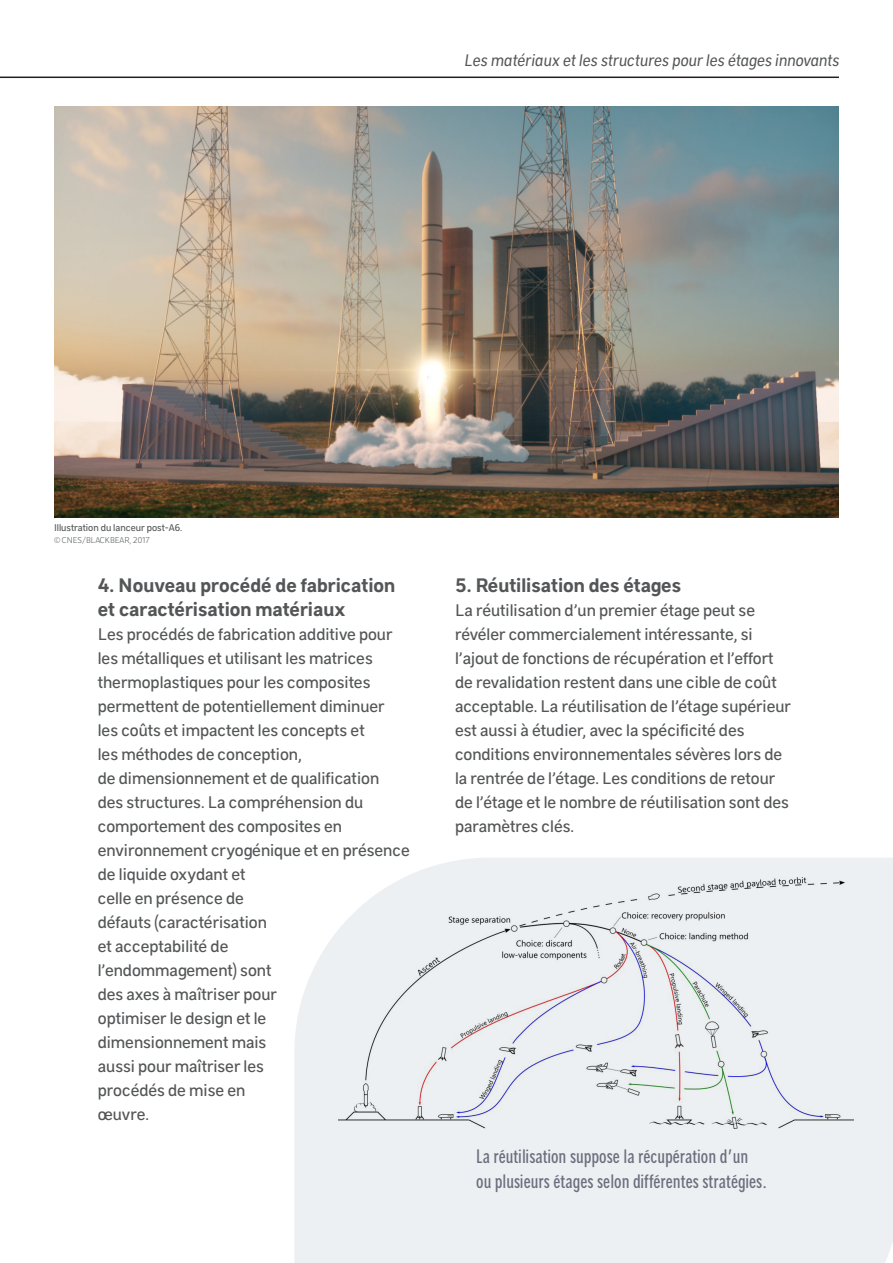
<style>
.page{position:relative;width:893px;height:1263px;background:#fff}
.page>*{position:absolute;margin:0;border:0;box-sizing:border-box;transform-origin:0 0}
.t1{font:21px/25.5px "CNES Condensed";color:#6b6e7d}
.t2{font:700 21px/24px "CNES Sans";color:#545557}
.t3{font:18px/24px "CNES Sans";color:#545557}
.t4{font:italic 18px "CNES Sans";color:#545557}
.t5{font:10.5px "CNES Sans";color:#545557}
.t6{font:300 9px "CNES Sans";color:#545557}
</style>
<div class="page">
<hr style="left:0;top:77px;width:839px;height:1px;background:#231f20">
<div style="left:294px;top:858px;width:599px;height:405px;background:#edf0f2"></div>
<img style="left:339px;top:877px;width:514px;height:252px">
<img style="left:54px;top:106px;width:785px;height:412px">
<p class="t4" style="left:464px;top:50px;width:377px">Les matériaux et les structures pour les étages innovants</p>
<p class="t5" style="left:54px;top:522px;width:130px">Illustration du lanceur post-A6.</p>
<p class="t6" style="left:54px;top:535px;width:97px">© CNES/BLACKBEAR, 2017</p>
<p class="t2" style="left:98px;top:573px;width:299px">4. Nouveau procédé de fabrication et caractérisation matériaux</p>
<p class="t3" style="left:98px;top:622px;width:313px">Les procédés de fabrication additive pour les métalliques et utilisant les matrices thermoplastiques pour les composites permettent de potentiellement diminuer<br>les coûts et impactent les concepts et<br>les méthodes de conception,<br>de dimensionnement et de qualification<br>des structures. La compréhension du comportement des composites en environnement cryogénique et en présence de liquide oxydant et<br>celle en présence de<br>défauts (caractérisation<br>et acceptabilité de<br>l’endommagement) sont<br>des axes à maîtriser pour<br>optimiser le design et le<br>dimensionnement mais<br>aussi pour maîtriser les<br>procédés de mise en<br>œuvre.</p>
<p class="t2" style="left:455px;top:573px;width:228px">5. Réutilisation des étages</p>
<p class="t3" style="left:455px;top:598px;width:337px">La réutilisation d’un premier étage peut se révéler commercialement intéressante, si l’ajout de fonctions de récupération et l’effort de revalidation restent dans une cible de coût acceptable. La réutilisation de l’étage supérieur est aussi à étudier, avec la spécificité des conditions environnementales sévères lors de la rentrée de l’étage. Les conditions de retour de l’étage et le nombre de réutilisation sont des paramètres clés.</p>
<p class="t1" style="left:476px;top:1142px;width:292px">La réutilisation suppose la récupération d’un ou plusieurs étages selon différentes stratégies.</p>
</div>
